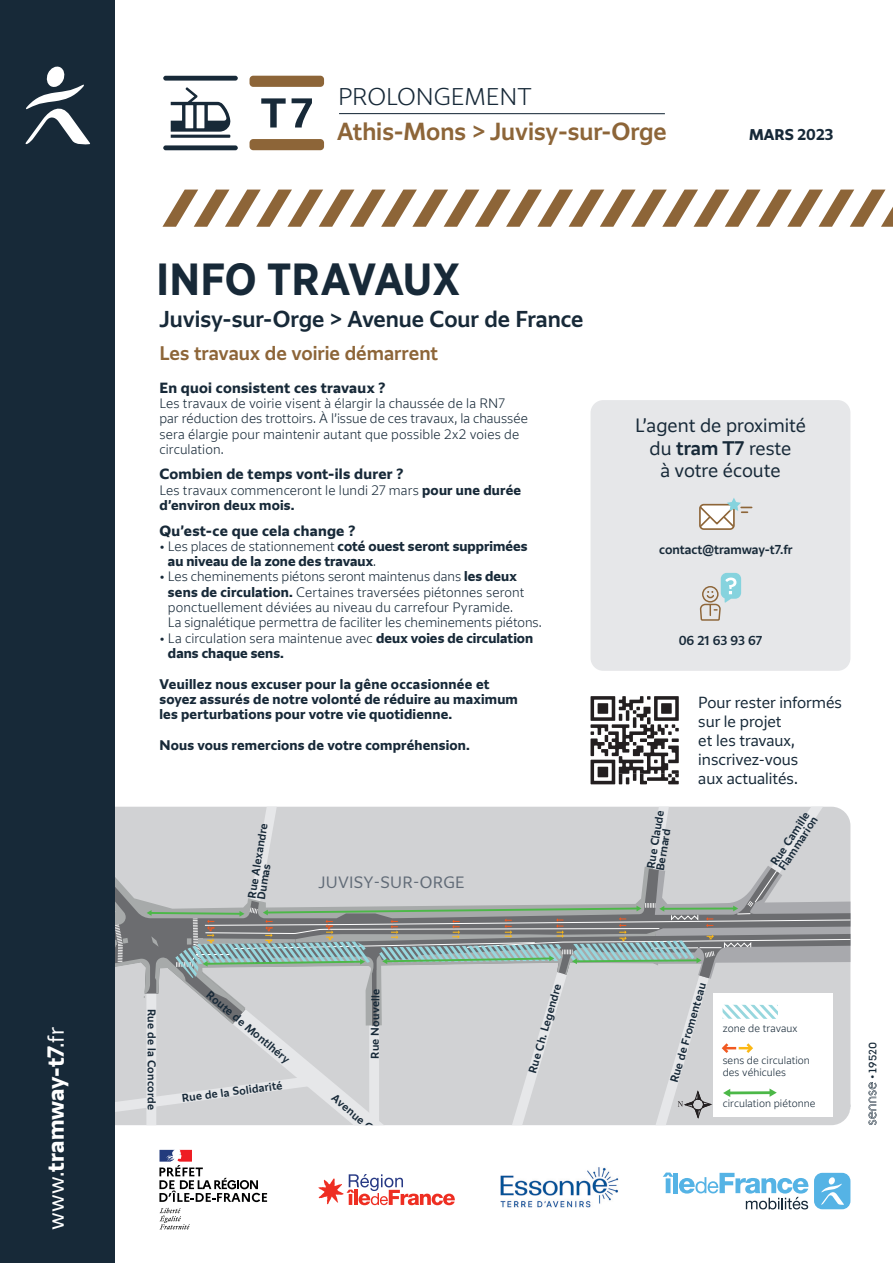
<style>
.page{position:relative;width:893px;height:1263px;background:#fff}
.page>*{position:absolute;margin:0;border:0;box-sizing:border-box;transform-origin:0 0}
.t1{font:700 45px "Gotham Narrow";letter-spacing:-.01em;color:#172938}
.t2{font:500 22.5px "Grand Paris";color:#8d6538}
.t3{font:300 expanded 22.5px "Grand Paris";color:#172938}
.t4{font:700 21.15px "Grand Paris";letter-spacing:.005em;color:#fff}
.t5{font:500 21px "Grand Paris";letter-spacing:-.005em;color:#172938}
.t6{font:300 18px/22.5px "Grand Paris";color:#172938;text-align:center}
.t7{font:500 18px "Grand Paris";color:#8d6538}
.t8{font:300 15.3px "Grand Paris";letter-spacing:.02em;color:#616b77}
.t9{font:300 15px/19.2px "Grand Paris";color:#172938}
.t10{font:700 14.25px "Grand Paris";color:#172938}
.t11{font:700 13.5px "Grand Paris";letter-spacing:.02em;color:#172938}
.t12{font:300 expanded 12.75px/15.3px "Grand Paris";letter-spacing:.005em;color:#172938}
.t13{font:700 12.75px/15.3px "Grand Paris";letter-spacing:.015em;color:#172938}
.t14{font:500 11.85px "Grand Paris";color:#172938}
.t15{font:10.8px "Intro Semi Bold Alt";letter-spacing:.025em;color:#172938}
.t16{font:500 10.35px/9.4px "Grand Paris";letter-spacing:.02em;color:#172938}
.t17{font:300 expanded 10.05px/12.1px "Grand Paris";letter-spacing:.005em;color:#172938}
.s1{font-weight:300}
.s2{font-weight:700;font-stretch:normal}
.s3{font-weight:300;font-stretch:expanded}
.s4{font-weight:500}
</style>
<div class="page">
<svg style="left:114px;top:807px;width:736px;height:318px"></svg>
<div style="left:0;top:0;width:114px;height:1263px;background:#172938"></div>
<svg style="left:25px;top:66px;width:65px;height:79px"></svg>
<svg style="left:162px;top:190px;width:731px;height:37px"></svg>
<hr style="left:339px;top:113px;width:326px;height:1px;background:#172938">
<div style="left:163px;top:76px;width:75px;height:5px;background:#172938;border-radius:2px"></div>
<div style="left:163px;top:145px;width:75px;height:5px;background:#172938;border-radius:2px"></div>
<svg style="left:171px;top:87px;width:59px;height:51px"></svg>
<div style="left:250px;top:76px;width:74px;height:11px;background:#8d6538;border-radius:4px"></div>
<div style="left:250px;top:139px;width:74px;height:11px;background:#8d6538;border-radius:4px"></div>
<svg style="left:261px;top:98px;width:25px;height:29px"></svg>
<svg style="left:292px;top:98px;width:20px;height:29px"></svg>
<svg style="left:318px;top:1174px;width:137px;height:31px"></svg>
<svg style="left:159px;top:1150px;width:108px;height:52px"></svg>
<svg style="left:159px;top:1208px;width:31px;height:21px"></svg>
<img style="left:500px;top:1167px;width:119px;height:41px">
<svg style="left:663px;top:1172px;width:10px;height:21px"></svg>
<div style="left:673px;top:1173px;width:5px;height:20px;background:#55b3e5"></div>
<svg style="left:679px;top:1173px;width:130px;height:36px"></svg>
<div style="left:814px;top:1173px;width:36px;height:36px;background:#55b3e5;border-radius:8px"></div>
<svg style="left:821px;top:1177px;width:23px;height:28px"></svg>
<div style="left:590px;top:400px;width:260px;height:271px;background:#e6e7e9;border-radius:13px"></div>
<svg style="left:699px;top:573px;width:42px;height:48px"></svg>
<div style="left:699px;top:504px;width:36px;height:26px;border:2px solid #8d6538;border-radius:4px"></div>
<svg style="left:699px;top:498px;width:53px;height:31px"></svg>
<svg style="left:868px;top:1082px;width:8px;height:43px"></svg>
<svg style="left:590px;top:696px;width:89px;height:88px"></svg>
<h3 class="t4" style="left:42px;top:1230px;width:205px;rotate:-90deg"><span class="s1">www.</span>tramway-t7<span class="s1">.fr</span></h3>
<h2 class="t3" style="left:338px;top:82px;width:195px">PROLONGEMENT</h2>
<h2 class="t2" style="left:337px;top:117px;width:331px">Athis-Mons &gt; Juvisy-sur-Orge</h2>
<p class="t10" style="left:749px;top:125px;width:86px">MARS 2023</p>
<h1 class="t1" style="left:156px;top:251px;width:306px">INFO TRAVAUX</h1>
<h3 class="t5" style="left:159px;top:305px;width:426px">Juvisy-sur-Orge &gt; Avenue Cour de France</h3>
<h3 class="t7" style="left:159px;top:341px;width:280px">Les travaux de voirie démarrent</h3>
<p class="t11" style="left:159px;top:379px;width:227px">En quoi consistent ces travaux ?</p>
<p class="t12" style="left:159px;top:395px;width:370px">Les travaux de voirie visent à élargir la chaussée de la RN7<br>par réduction des trottoirs. À l’issue de ces travaux, la chaussée sera élargie pour maintenir autant que possible 2x2 voies de circulation.</p>
<p class="t11" style="left:159px;top:465px;width:245px">Combien de temps vont-ils durer ?</p>
<p class="t12" style="left:159px;top:482px;width:363px">Les travaux commenceront le lundi 27 mars <span class="s2">pour une durée d’environ deux mois.</span></p>
<p class="t11" style="left:159px;top:521px;width:197px">Qu’est-ce que cela change ?</p>
<p class="t13" style="left:168px;top:538px;width:361px;text-indent:-9px"><span class="s3">• Les places de stationnement</span> coté ouest seront supprimées au niveau de la zone des travaux<span class="s3">.</span></p>
<p class="t12" style="left:168px;top:569px;width:375px;text-indent:-9px">• Les cheminements piétons seront maintenus dans <span class="s2">les deux sens de circulation.</span> Certaines traversées piétonnes seront ponctuellement déviées au niveau du carrefour Pyramide.<br>La signalétique permettra de faciliter les cheminements piétons.</p>
<p class="t13" style="left:168px;top:630px;width:367px;text-indent:-9px"><span class="s3">• La circulation sera maintenue avec</span> deux voies de circulation dans chaque sens.</p>
<p class="t13" style="left:159px;top:676px;width:360px">Veuillez nous excuser pour la gêne occasionnée et soyez assurés de notre volonté de réduire au maximum les perturbations pour votre vie quotidienne.</p>
<p class="t13" style="left:159px;top:737px;width:312px">Nous vous remercions de votre compréhension.</p>
<p class="t16" style="left:247px;top:897px;width:78px;rotate:-81deg">Rue Alexandre<br>Dumas</p>
<p class="t8" style="left:318px;top:872px;width:148px">JUVISY-SUR-ORGE</p>
<p class="t16" style="left:157px;top:1008px;width:103px;rotate:90deg">Rue de la Concorde</p>
<p class="t16" style="left:211px;top:989px;width:106px;rotate:40deg">Route de Montlhéry</p>
<p class="t16" style="left:181px;top:1093px;width:103px;rotate:-7deg">Rue de la Solidarité</p>
<p class="t16" style="left:370px;top:1059px;width:71px;rotate:-89deg">Rue Nouvelle</p>
<p class="t16" style="left:527px;top:1071px;width:94px;rotate:-74deg">Rue Ch. Legendre</p>
<h3 class="t6" style="left:635px;top:414px;width:172px">L’agent de proximité du <span class="s4">tram T7</span> reste<br>à votre écoute</h3>
<p class="t14" style="left:659px;top:541px;width:135px">contact@tramway-t7.fr</p>
<p class="t14" style="left:679px;top:632px;width:85px">06 21 63 93 67</p>
<p class="t9" style="left:698px;top:692px;width:145px">Pour rester informés sur le projet<br>et les travaux, inscrivez‑vous<br>aux actualités.</p>
<p class="t16" style="left:727px;top:769px;width:77px;rotate:-10deg">Avenue Thiers</p>
<p class="t16" style="left:646px;top:868px;width:61px;rotate:-81deg">Rue Claude<br>Bernard</p>
<p class="t16" style="left:777px;top:867px;width:64px;rotate:-57deg">Flammarion</p>
<p class="t16" style="left:769px;top:861px;width:63px;rotate:-57deg">Rue Camille</p>
<p class="t16" style="left:669px;top:1081px;width:104px;rotate:-74deg">Rue de Fromenteau</p>
<p class="t17" style="left:723px;top:1022px;width:76px">zone de travaux</p>
<p class="t17" style="left:723px;top:1053px;width:89px">sens de circulation des véhicules</p>
<p class="t17" style="left:723px;top:1097px;width:94px">circulation piétonne</p>
<p class="t15" style="left:866px;top:1079px;width:39px;rotate:-90deg">• 19520</p>
</div>
